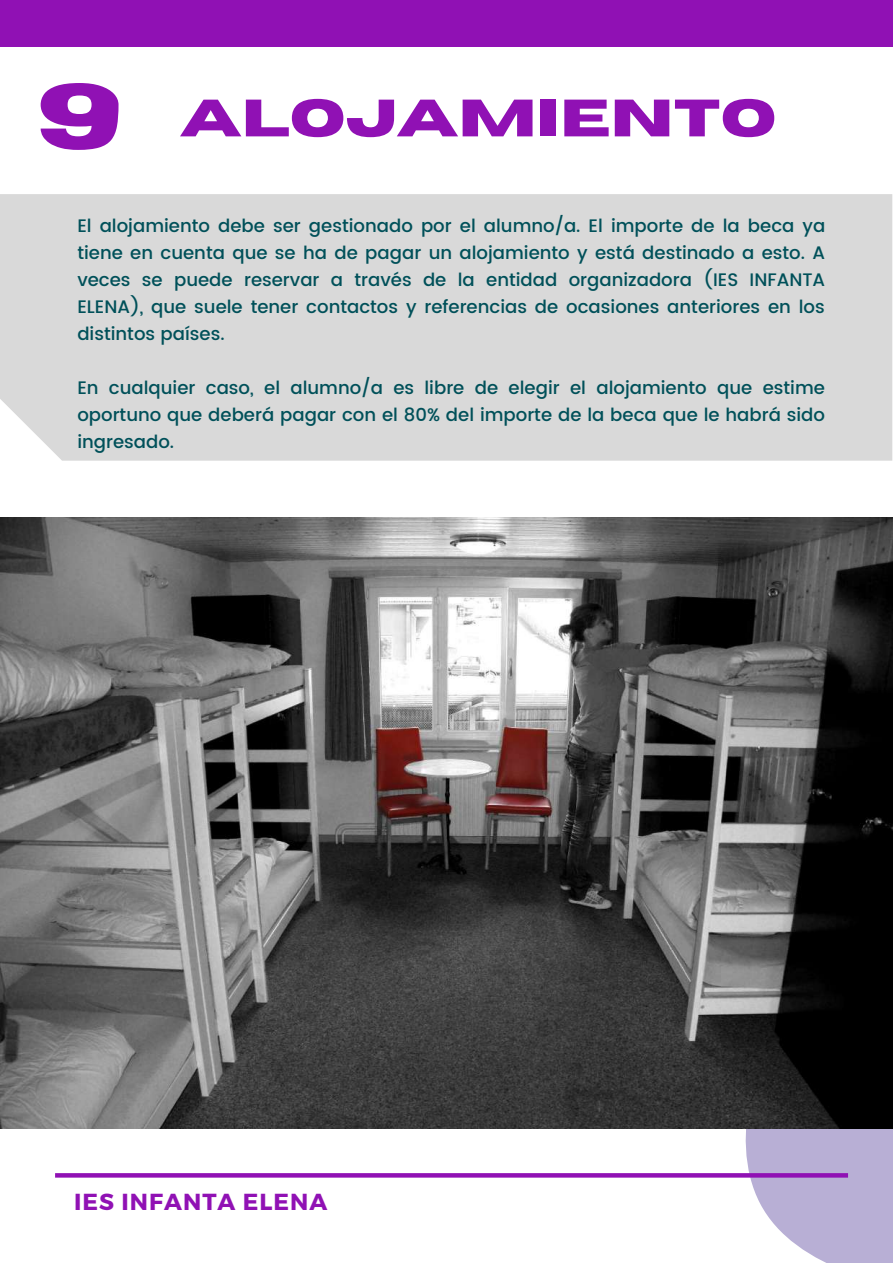
<style>
.page{position:relative;width:893px;height:1264px;background:#fff}
.page>*{position:absolute;margin:0;border:0;box-sizing:border-box;transform-origin:0 0}
.t1{font:700 52.5px "Horizon";color:#9011b4}
.t2{font:700 23.25px "Montserrat";letter-spacing:.045em;color:#9011b4}
.t3{font:500 18.15px/27px "Poppins";color:#005059;text-align:justify}
.s1{font-size:91.65px}
</style>
<div class="page">
<div style="left:0;top:0;width:892px;height:47px;background:#9011b4"></div>
<div style="left:0;top:194px;width:892px;height:266px;background:#d9d9d9"></div>
<svg style="left:741px;top:1128px;width:151px;height:134px;fill:#b8afd5"></svg>
<svg style="left:55px;top:1173px;width:793px;height:4px;background:#9318b6"></svg>
<img style="left:0;top:517px;width:892px;height:611px">
<h1 class="t1" style="left:37px;top:92px;width:740px"><span class="s1">9</span> ALOJAMIENTO</h1>
<p class="t3" style="left:77px;top:213px;width:749px">El alojamiento debe ser gestionado por el alumno/a. El importe de la beca ya tiene en cuenta que se ha de pagar un alojamiento y está destinado a esto. A veces se puede reservar a través de la entidad organizadora (IES INFANTA ELENA), que suele tener contactos y referencias de ocasiones anteriores en los distintos países.</p>
<p class="t3" style="left:77px;top:374px;width:749px">En cualquier caso, el alumno/a es libre de elegir el alojamiento que estime oportuno que deberá pagar con el 80% del importe de la beca que le habrá sido ingresado.</p>
<p class="t2" style="left:74px;top:1186px;width:255px">IES INFANTA ELENA</p>
</div>
